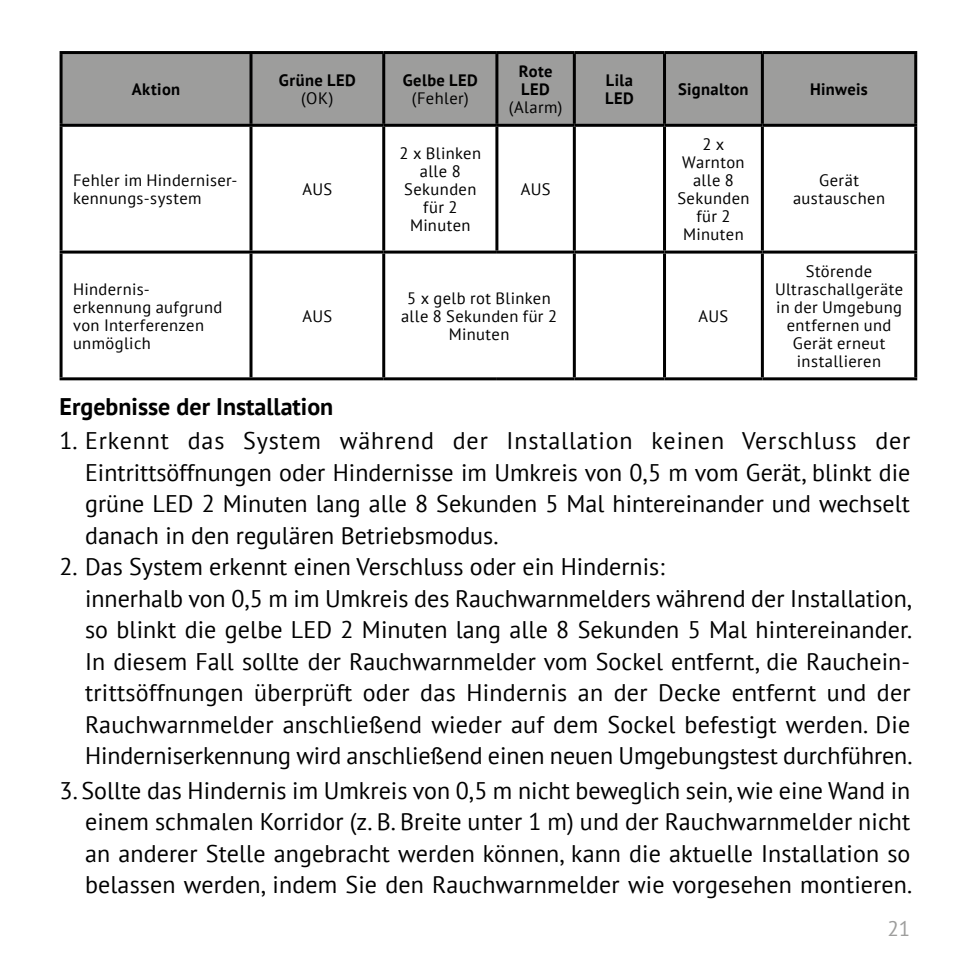
<style>
.page{position:relative;width:970px;height:970px;background:#fff}
.page>*{position:absolute;margin:0;border:0;box-sizing:border-box;transform-origin:0 0}
.t1{font:24px/31.5px "PT Sans";letter-spacing:.005em;color:#000;text-align:justify}
.t2{font:700 24px "PT Sans";color:#000}
.t3{font:21px "PT Sans";color:#9d9d9c}
.t4{font:16.5px/18px "PT Sans";letter-spacing:.025em;color:#000;text-align:center}
.t5{font:700 16.5px/18px "PT Sans";letter-spacing:.025em;color:#000}
</style>
<div class="page">
<div style="left:63px;top:54px;width:851px;height:70px;background:#9d9d9c"></div>
<hr style="left:60px;top:51px;width:191px;height:3px;background:#000">
<hr style="left:60px;top:54px;width:3px;height:70px;background:#000">
<hr style="left:251px;top:51px;width:133px;height:3px;background:#000">
<hr style="left:249px;top:54px;width:3px;height:70px;background:#000">
<hr style="left:384px;top:51px;width:113px;height:3px;background:#000">
<hr style="left:382px;top:54px;width:3px;height:70px;background:#000">
<hr style="left:497px;top:51px;width:77px;height:3px;background:#000">
<hr style="left:495px;top:54px;width:3px;height:70px;background:#000">
<hr style="left:574px;top:51px;width:90px;height:3px;background:#000">
<hr style="left:573px;top:54px;width:3px;height:70px;background:#000">
<hr style="left:664px;top:51px;width:98px;height:3px;background:#000">
<hr style="left:663px;top:54px;width:3px;height:70px;background:#000">
<hr style="left:762px;top:51px;width:155px;height:3px;background:#000">
<hr style="left:760px;top:54px;width:3px;height:70px;background:#000">
<hr style="left:914px;top:54px;width:3px;height:70px;background:#000">
<hr style="left:60px;top:124px;width:191px;height:3px;background:#000">
<hr style="left:60px;top:127px;width:3px;height:123px;background:#000">
<hr style="left:251px;top:124px;width:133px;height:3px;background:#000">
<hr style="left:249px;top:127px;width:3px;height:123px;background:#000">
<hr style="left:384px;top:124px;width:113px;height:3px;background:#000">
<hr style="left:382px;top:127px;width:3px;height:123px;background:#000">
<hr style="left:497px;top:124px;width:77px;height:3px;background:#000">
<hr style="left:495px;top:127px;width:3px;height:123px;background:#000">
<hr style="left:574px;top:124px;width:90px;height:3px;background:#000">
<hr style="left:573px;top:127px;width:3px;height:123px;background:#000">
<hr style="left:664px;top:124px;width:98px;height:3px;background:#000">
<hr style="left:663px;top:127px;width:3px;height:123px;background:#000">
<hr style="left:762px;top:124px;width:155px;height:3px;background:#000">
<hr style="left:760px;top:127px;width:3px;height:123px;background:#000">
<hr style="left:914px;top:127px;width:3px;height:123px;background:#000">
<hr style="left:60px;top:250px;width:191px;height:3px;background:#000">
<hr style="left:60px;top:253px;width:3px;height:124px;background:#000">
<hr style="left:251px;top:250px;width:133px;height:3px;background:#000">
<hr style="left:249px;top:253px;width:3px;height:124px;background:#000">
<hr style="left:384px;top:250px;width:113px;height:3px;background:#000">
<hr style="left:382px;top:253px;width:3px;height:124px;background:#000">
<hr style="left:497px;top:250px;width:77px;height:3px;background:#000">
<hr style="left:574px;top:250px;width:90px;height:3px;background:#000">
<hr style="left:573px;top:253px;width:3px;height:124px;background:#000">
<hr style="left:664px;top:250px;width:98px;height:3px;background:#000">
<hr style="left:663px;top:253px;width:3px;height:124px;background:#000">
<hr style="left:762px;top:250px;width:155px;height:3px;background:#000">
<hr style="left:760px;top:253px;width:3px;height:124px;background:#000">
<hr style="left:914px;top:253px;width:3px;height:124px;background:#000">
<hr style="left:60px;top:377px;width:191px;height:3px;background:#000">
<hr style="left:251px;top:377px;width:133px;height:3px;background:#000">
<hr style="left:384px;top:377px;width:113px;height:3px;background:#000">
<hr style="left:497px;top:377px;width:77px;height:3px;background:#000">
<hr style="left:574px;top:377px;width:90px;height:3px;background:#000">
<hr style="left:664px;top:377px;width:98px;height:3px;background:#000">
<hr style="left:762px;top:377px;width:155px;height:3px;background:#000">
<p class="t5" style="left:132px;top:80px;width:50px">Aktion</p>
<p class="t5" style="left:279px;top:71px;width:78px">Grüne LED</p>
<p class="t4" style="left:301px;top:89px;width:34px">(OK)</p>
<p class="t4" style="left:73px;top:171px;width:166px;text-align:left">Fehler im Hinderniser&shy;kennungs-system</p>
<p class="t4" style="left:302px;top:180px;width:31px">AUS</p>
<p class="t4" style="left:73px;top:280px;width:151px;text-align:left">Hindernis&shy;erkennung aufgrund von Interferenzen unmöglich</p>
<p class="t4" style="left:302px;top:307px;width:31px">AUS</p>
<p class="t5" style="left:402px;top:71px;width:77px">Gelbe LED</p>
<p class="t4" style="left:412px;top:89px;width:58px">(Fehler)</p>
<p class="t4" style="left:399px;top:144px;width:83px">2 x Blinken alle 8<br>Sekunden für 2<br>Minuten</p>
<p class="t5" style="left:518px;top:62px;width:35px">Rote<br>LED</p>
<p class="t4" style="left:509px;top:98px;width:55px">(Alarm)</p>
<p class="t4" style="left:520px;top:180px;width:31px">AUS</p>
<p class="t4" style="left:401px;top:289px;width:157px">5 x gelb rot Blinken alle 8 Sekunden für 2<br>Minuten</p>
<p class="t5" style="left:605px;top:71px;width:30px">Lila<br>LED</p>
<p class="t5" style="left:678px;top:80px;width:72px">Signalton</p>
<p class="t5" style="left:810px;top:80px;width:59px">Hinweis</p>
<p class="t4" style="left:677px;top:135px;width:74px">2 x<br>Warnton alle 8<br>Sekunden für 2<br>Minuten</p>
<p class="t4" style="left:698px;top:307px;width:31px">AUS</p>
<p class="t4" style="left:793px;top:171px;width:94px">Gerät austauschen</p>
<p class="t4" style="left:775px;top:262px;width:129px">Störende<br>Ultraschallgeräte in der Umgebung entfernen und<br>Gerät erneut installieren</p>
<p class="t2" style="left:60px;top:390px;width:275px">Ergebnisse der Installation</p>
<p class="t1" style="left:85px;top:424px;width:826px;text-indent:-26px">1. Erkennt das System während der Installation keinen Verschluss der Eintrittsöffnungen oder Hindernisse im Umkreis von 0,5 m vom Gerät, blinkt die grüne LED 2 Minuten lang alle 8 Sekunden 5 Mal hintereinander und wechselt danach in den regulären Betriebsmodus.</p>
<p class="t1" style="left:85px;top:550px;width:828px;text-align:left;text-indent:-26px">2. Das System erkennt einen Verschluss oder ein Hindernis:<br>innerhalb von 0,5 m im Umkreis des Rauchwarnmelders während der Installation, so blinkt die gelbe LED 2 Minuten lang alle 8 Sekunden 5 Mal hintereinander.<br>In diesem Fall sollte der Rauchwarnmelder vom Sockel entfernt, die Rauchein&shy;trittsöffnungen überprüft oder das Hindernis an der Decke entfernt und der Rauchwarnmelder anschließend wieder auf dem Sockel befestigt werden. Die Hinderniserkennung wird anschließend einen neuen Umgebungstest durchführen.</p>
<p class="t1" style="left:85px;top:774px;width:828px;text-indent:-26px">3. Sollte das Hindernis im Umkreis von 0,5 m nicht beweglich sein, wie eine Wand in einem schmalen Korridor (z. B. Breite unter 1 m) und der Rauchwarnmelder nicht an anderer Stelle angebracht werden können, kann die aktuelle Installation so belassen werden, indem Sie den Rauchwarnmelder wie vorgesehen montieren.</p>
<p class="t3" style="left:887px;top:915px;width:24px">21</p>
</div>
